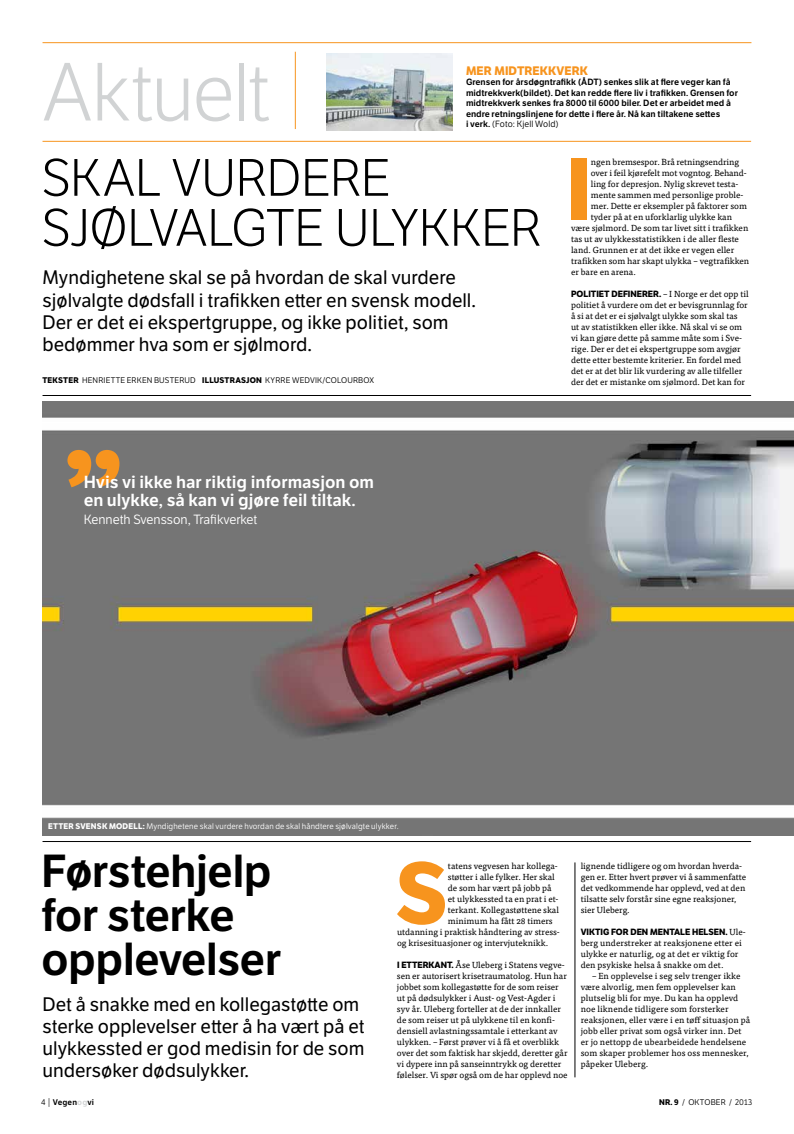
<style>
.page{position:relative;width:794px;height:1134px;background:#fff}
.page>*{position:absolute;margin:0;border:0;box-sizing:border-box;transform-origin:0 0}
.t1{font:700 144px "LFT Etica";color:#f7941e}
.t2{font:700 85.2px "LFT Etica";color:#f7941e}
.t3{font:300 80px "LFT Etica";color:#d1d3d4}
.t4{font:300 51px/50px "LFT Etica";letter-spacing:-.015em;color:#000}
.t5{font:600 45px/44px "LFT Etica";letter-spacing:-.02em;color:#000}
.t6{font:19px/22px "LFT Etica";color:#000}
.t7{font:600 17px/18.2px "LFT Etica";color:#fff}
.t8{font:13px "LFT Etica";letter-spacing:-.005em;color:#fff}
.t9{font:700 12px "LFT Etica";letter-spacing:.01em;color:#f7941e}
.t10{font:8.8px/11px "Tisa OT";color:#000}
.t11{font:600 8.8px/10.6px "LFT Etica";color:#000}
.t12{font:700 8.8px "LFT Etica";color:#000}
.t13{font:8.8px "LFT Etica";color:#000}
.t14{font:8px "LFT Etica";letter-spacing:.015em;color:#fff}
.t15{font:8px "LFT Etica";letter-spacing:.02em;color:#000}
.t16{font:600 8px "LFT Etica";letter-spacing:.02em;color:#000}
.t17{font:700 8px "LFT Etica";color:#000}
.s1{font-weight:600}
.s2{font-weight:700}
.s3{font-family:"LFT Etica";font-weight:700}
.s4{font-weight:400}
.s5{font-weight:400;font-size:9.6px}
.s6{color:#d1d3d4}
</style>
<div class="page">
<img style="left:43px;top:402px;width:751px;height:433px">
<hr style="left:295px;top:52px;width:1px;height:77px;background:#f7941e">
<img style="left:327px;top:54px;width:125px;height:77px">
<hr style="left:43px;top:42px;width:708px;height:1px;background:#f7941e">
<hr style="left:43px;top:141px;width:708px;height:1px;background:#f7941e">
<hr style="left:574px;top:862px;width:1px;height:215px;background:#000">
<hr style="left:43px;top:395px;width:708px;height:1px;background:#000">
<hr style="left:43px;top:841px;width:708px;height:1px;background:#000">
<h3 class="t3" style="left:42px;top:47px;width:230px">AKTUELT</h3>
<h3 class="t9" style="left:466px;top:63px;width:124px">MER MIDTREKKVERK</h3>
<p class="t11" style="left:466px;top:77px;width:273px">Grensen for årsdøgntrafikk (ÅDT) senkes slik at flere veger kan få midtrekkverk(bildet). Det kan redde flere liv i trafikken. Grensen for midtrekkverk senkes fra 8000 til 6000 biler. Det er arbeidet med å endre retningslinjene for dette i flere år. Nå kan tiltakene settes</p>
<p class="t13" style="left:466px;top:119px;width:94px"><span class="s1">i verk.</span> (Foto: Kjell Wold)</p>
<h3 class="t4" style="left:42px;top:154px;width:501px">SKAL VURDERE<br>SJØLVALGTE ULYKKER</h3>
<h3 class="t6" style="left:43px;top:267px;width:435px">Myndighetene skal se på hvordan de skal vurdere sjølvalgte dødsfall i trafikken etter en svensk modell.<br>Der er det ei ekspertgruppe, og ikke politiet, som bedømmer hva som er sjølmord.</h3>
<p class="t17" style="left:43px;top:375px;width:7px">TEKST</p>
<p class="t15" style="left:68px;top:375px;width:43px"><span class="s2">ER</span> HENRIETTE</p>
<p class="t15" style="left:127px;top:375px;width:6px">ERKE</p>
<p class="t15" style="left:147px;top:375px;width:61px">N BUSTERUD <span class="s2">ILLUSTR</span></p>
<p class="t17" style="left:235px;top:375px;width:12px">ASJO</p>
<p class="t15" style="left:256px;top:375px;width:15px"><span class="s2">N</span> KYRRE</p>
<p class="t15" style="left:292px;top:375px;width:84px">WEDVIK/colou rbox</p>
<h1 class="t1" style="left:63px;top:415px;width:62px">”</h1>
<h3 class="t7" style="left:84px;top:473px;width:292px">Hvis vi ikke har riktig informasjon om en ulykke, så kan vi gjøre feil tiltak.</h3>
<h3 class="t8" style="left:84px;top:512px;width:175px">Kenneth Svensson, Trafikverket</h3>
<h2 class="t2" style="left:566px;top:137px;width:17px">I</h2>
<p class="t10" style="left:591px;top:156px;width:150px">ngen bremsespor. Brå retningsendring</p>
<p class="t10" style="left:591px;top:167px;width:157px">over i feil kjørefelt mot vogntog. Behand-</p>
<p class="t10" style="left:591px;top:178px;width:149px">ling for depresjon. Nylig skrevet testa-</p>
<p class="t10" style="left:591px;top:189px;width:154px">mente sammen med personlige proble-</p>
<p class="t10" style="left:591px;top:200px;width:158px">mer. Dette er eksempler på faktorer som</p>
<p class="t10" style="left:591px;top:211px;width:143px">tyder på at en uforklarlig ulykke kan</p>
<p class="t10" style="left:571px;top:222px;width:179px">være sjølmord. De som tar livet sitt i trafikken</p>
<p class="t10" style="left:571px;top:233px;width:169px">tas ut av ulykkesstatistikken i de aller fleste</p>
<p class="t10" style="left:571px;top:244px;width:165px">land. Grunnen er at det ikke er vegen eller</p>
<p class="t10" style="left:571px;top:255px;width:180px">trafikken som har skapt ulykka – vegtrafikken</p>
<p class="t10" style="left:571px;top:266px;width:66px">er bare en arena.</p>
<p class="t12" style="left:571px;top:288px;width:12px">POLIT</p>
<p class="t12" style="left:596px;top:288px;width:47px">IET DEFINERER</p>
<p class="t10" style="left:571px;top:288px;width:179px;text-indent:88px"><span class="s3">.</span> – I Norge er det opp til politiet å vurdere om det er bevisgrunnlag for å si at det er ei sjølvalgt ulykke som skal tas<br>ut av statistikken eller ikke. Nå skal vi se om vi kan gjøre dette på samme måte som i Sve&shy;rige. Der er det ei ekspertgruppe som avgjør dette etter bestemte kriterier. En fordel med det er at det blir lik vurdering av alle tilfeller der det er mistanke om sjølmord. Det kan for</p>
<p class="t14" style="left:48px;top:822px;width:352px"><span class="s2">ETTER SVENSK MODELL:</span> Myndighetene skal vurdere hvordan de skal håndtere sjølvalgte ulykker.</p>
<h3 class="t5" style="left:41px;top:850px;width:242px">Førstehjelp for sterke opplevelser</h3>
<h2 class="t2" style="left:395px;top:841px;width:49px">S</h2>
<p class="t10" style="left:448px;top:860px;width:111px">tatens vegvesen har kollega-</p>
<p class="t10" style="left:448px;top:871px;width:108px">støtter i alle fylker. Her skal</p>
<p class="t10" style="left:448px;top:882px;width:105px">de som har vært på jobb på</p>
<p class="t10" style="left:448px;top:893px;width:112px">et ulykkessted ta en prat i et-</p>
<p class="t10" style="left:448px;top:904px;width:112px">terkant. Kollegastøttene skal</p>
<p class="t10" style="left:448px;top:915px;width:106px">minimum ha fått 28 timers</p>
<p class="t10" style="left:397px;top:926px;width:164px">utdanning i praktisk håndtering av stress-</p>
<p class="t10" style="left:397px;top:937px;width:153px">og krisesituasjoner og intervjuteknikk.</p>
<p class="t12" style="left:397px;top:959px;width:11px">I ETTERKA</p>
<p class="t10" style="left:397px;top:959px;width:172px;text-indent:44px"><span class="s3">NT.</span> Åse Uleberg i Statens vegve&shy;sen er autorisert krisetraumatolog. Hun har jobbet som kollegastøtte for de som reiser ut på dødsulykker i Aust- og Vest-Agder i syv år. Uleberg forteller at de der innkaller de som reiser ut på ulykkene til en konfi&shy;densiell avlastningssamtale i etterkant av ulykken. – Først prøver vi å få et overblikk over det som faktisk har skjedd, deretter går vi dypere inn på sanseinntrykk og deretter følelser. Vi spør også om de har opplevd noe</p>
<h3 class="t6" style="left:43px;top:994px;width:324px">Det å snakke med en kollegastøtte om sterke opplevelser etter å ha vært på et ulykkessted er god medisin for de som undersøker dødsulykker.</h3>
<p class="t10" style="left:580px;top:860px;width:167px">lignende tidligere og om hvordan hverda&shy;gen er. Etter hvert prøver vi å sammenfatte det vedkommende har opplevd, ved at den tilsatte selv forstår sine egne reaksjoner, sier Uleberg.</p>
<p class="t12" style="left:580px;top:926px;width:11px">VIKTI</p>
<p class="t12" style="left:603px;top:926px;width:73px">G FOR DEN MENTALE</p>
<p class="t12" style="left:692px;top:926px;width:7px">HELSE</p>
<p class="t10" style="left:580px;top:926px;width:166px;text-indent:138px"><span class="s3">N.</span> Ule&shy;berg understreker at reaksjonene etter ei ulykke er naturlig, og at det er viktig for den psykiske helsa å snakke om det.</p>
<p class="t10" style="left:580px;top:970px;width:171px;text-indent:11px">– En opplevelse i seg selv trenger ikke være alvorlig, men fem opplevelser kan plutselig bli for mye. Du kan ha opplevd noe liknende tidligere som forsterker reaksjonen, eller være i en tøff situasjon på jobb eller privat som også virker inn. Det er jo nettopp de ubearbeidede hendelsene som skaper problemer hos oss mennesker, påpeker Uleberg.</p>
<p class="t16" style="left:41px;top:1097px;width:55px"><span class="s4">4</span> <span class="s5">|</span> Vegen<span class="s6">og</span>vi</p>
<p class="t15" style="left:659px;top:1097px;width:95px"><span class="s2">NR. 9</span> / oktober / 2013</p>
</div>
